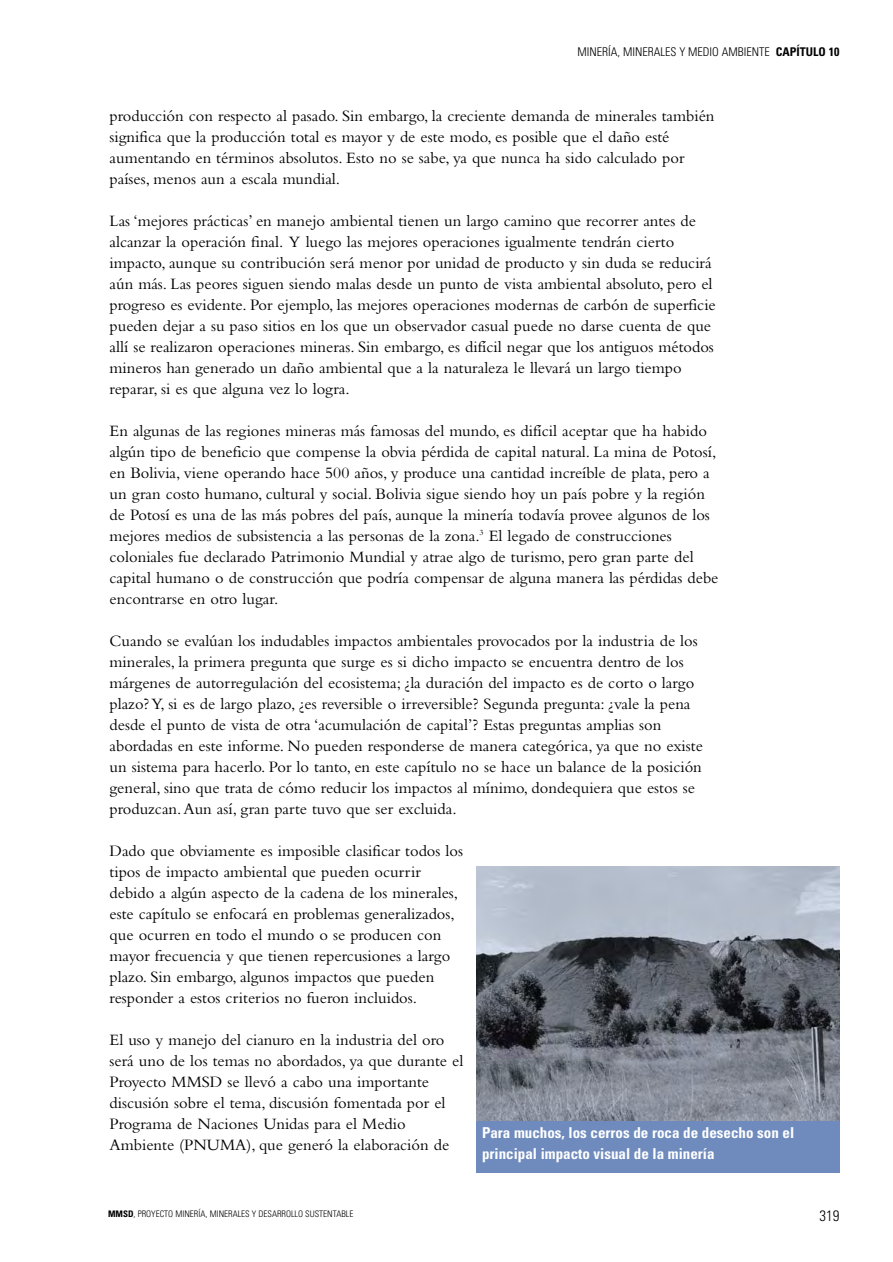
<style>
.page{position:relative;width:893px;height:1262px;background:#fff}
.page>*{position:absolute;margin:0;border:0;box-sizing:border-box;transform-origin:0 0}
.t1{font:16.5px/21px "Bembo";color:#000}
.t2{font:700 condensed 15px/21px "Univers";color:#fff}
.t3{font:300 condensed 15px "Univers";color:#000}
.t4{font:300 condensed 12px "Univers";color:#000}
.t5{font:300 condensed 9px "Univers";color:#000}
.s1{font-weight:700}
</style>
<div class="page">
<img style="left:476px;top:866px;width:363px;height:255px">
<div style="left:476px;top:1121px;width:363px;height:51px;background:#6f8bbd"></div>
<p class="t4" style="left:577px;top:47px;width:263px">MINERÍA, MINERALES Y MEDIO AMBIENTE <span class="s1">CAPÍTULO 10</span></p>
<p class="t1" style="left:110px;top:106px;width:606px">producción con respecto al pasado. Sin embargo, la creciente demanda de minerales también significa que la producción total es mayor y de este modo, es posible que el daño esté aumentando en términos absolutos. Esto no se sabe, ya que nunca ha sido calculado por países, menos aun a escala mundial.</p>
<p class="t1" style="left:110px;top:211px;width:607px">Las ‘mejores prácticas’ en manejo ambiental tienen un largo camino que recorrer antes de alcanzar la operación final. Y luego las mejores operaciones igualmente tendrán cierto impacto, aunque su contribución será menor por unidad de producto y sin duda se reducirá aún más. Las peores siguen siendo malas desde un punto de vista ambiental absoluto, pero el progreso es evidente. Por ejemplo, las mejores operaciones modernas de carbón de superficie pueden dejar a su paso sitios en los que un observador casual puede no darse cuenta de que allí se realizaron operaciones mineras. Sin embargo, es difícil negar que los antiguos métodos mineros han generado un daño ambiental que a la naturaleza le llevará un largo tiempo reparar, si es que alguna vez lo logra.</p>
<p class="t1" style="left:109px;top:421px;width:610px">En algunas de las regiones mineras más famosas del mundo, es difícil aceptar que ha habido algún tipo de beneficio que compense la obvia pérdida de capital natural. La mina de Potosí, en Bolivia, viene operando hace 500 años, y produce una cantidad increíble de plata, pero a un gran costo humano, cultural y social. Bolivia sigue siendo hoy un país pobre y la región de Potosí es una de las más pobres del país, aunque la minería todavía provee algunos de los mejores medios de subsistencia a las personas de la zona.<sup>3</sup> El legado de construcciones coloniales fue declarado Patrimonio Mundial y atrae algo de turismo, pero gran parte del capital humano o de construcción que podría compensar de alguna manera las pérdidas debe encontrarse en otro lugar.</p>
<p class="t1" style="left:109px;top:631px;width:595px">Cuando se evalúan los indudables impactos ambientales provocados por la industria de los minerales, la primera pregunta que surge es si dicho impacto se encuentra dentro de los márgenes de autorregulación del ecosistema; ¿la duración del impacto es de corto o largo plazo? Y, si es de largo plazo, ¿es reversible o irreversible? Segunda pregunta: ¿vale la pena desde el punto de vista de otra ‘acumulación de capital’? Estas preguntas amplias son abordadas en este informe. No pueden responderse de manera categórica, ya que no existe un sistema para hacerlo. Por lo tanto, en este capítulo no se hace un balance de la posición general, sino que trata de cómo reducir los impactos al mínimo, dondequiera que estos se produzcan.Aun así, gran parte tuvo que ser excluida.</p>
<p class="t1" style="left:109px;top:841px;width:355px">Dado que obviamente es imposible clasificar todos los tipos de impacto ambiental que pueden ocurrir debido a algún aspecto de la cadena de los minerales, este capítulo se enfocará en problemas generalizados, que ocurren en todo el mundo o se producen con mayor frecuencia y que tienen repercusiones a largo plazo. Sin embargo, algunos impactos que pueden responder a estos criterios no fueron incluidos.</p>
<p class="t1" style="left:109px;top:1030px;width:355px">El uso y manejo del cianuro en la industria del oro será uno de los temas no abordados, ya que durante el Proyecto MMSD se llevó a cabo una importante discusión sobre el tema, discusión fomentada por el Programa de Naciones Unidas para el Medio Ambiente (PNUMA), que generó la elaboración de</p>
<p class="t2" style="left:482px;top:1123px;width:314px">Para muchos, los cerros de roca de desecho son el principal impacto visual de la minería</p>
<p class="t5" style="left:108px;top:1210px;width:247px"><span class="s1">MMSD</span>, PROYECTO MINERÍA, MINERALES Y DESARROLLO SUSTENTABLE</p>
<p class="t3" style="left:819px;top:1210px;width:21px">319</p>
</div>
